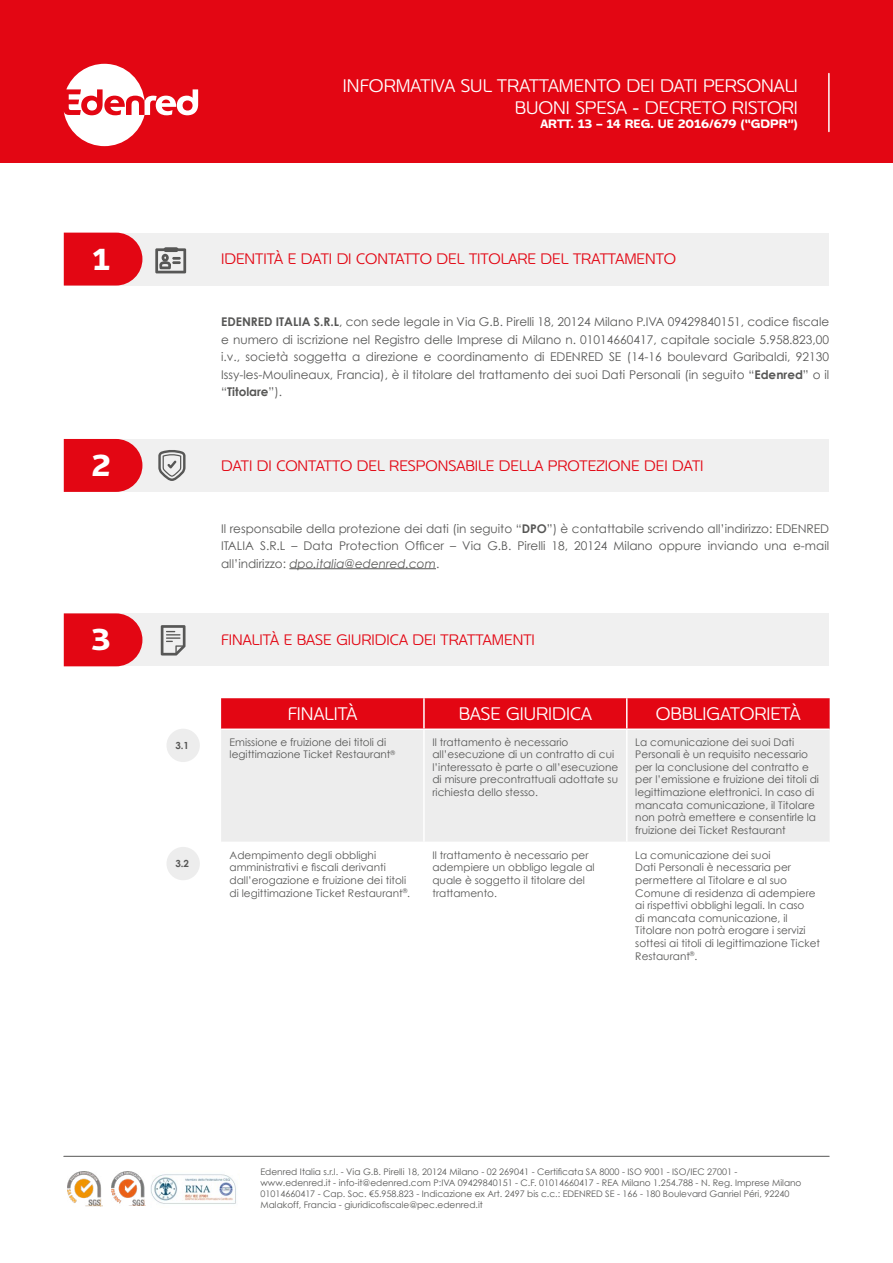
<style>
.page{position:relative;width:893px;height:1263px;background:#fff}
.page>*{position:absolute;margin:0;border:0;box-sizing:border-box;transform-origin:0 0}
.t1{font:700 30px "Edenred";color:#fff}
.t2{font:300 18px/21.6px "Edenred";color:#fff;text-align:right}
.t3{font:300 15px "Edenred";color:#e30613}
.t4{font:12px/17.4px "Century Gothic";color:#575756;text-align:justify}
.t5{font:700 12px "Edenred";color:#fff}
.t6{font:10.5px/12.6px "Century Gothic";color:#575756}
.t7{font:700 9.75px "Century Gothic";color:#575756}
.t8{font:9px/10.8px "Century Gothic";color:#575756}
.s1{font-weight:700}
.s2{font-style:italic}
</style>
<div class="page">
<div style="left:0;top:0;width:893px;height:163px;background:#e30613"></div>
<img style="left:150px;top:1174px;width:86px;height:30px">
<img style="left:68px;top:1172px;width:35px;height:34px">
<img style="left:111px;top:1172px;width:34px;height:34px">
<svg style="left:64px;top:64px;width:134px;height:82px"></svg>
<hr style="left:64px;top:1156px;width:765px;height:1px;background:#575756">
<hr style="left:828px;top:74px;width:2px;height:57px;background:#fff">
<div style="left:64px;top:233px;width:765px;height:53px;background:#f0f0f0"></div>
<div style="left:64px;top:613px;width:765px;height:53px;background:#f0f0f0"></div>
<div style="left:64px;top:439px;width:765px;height:53px;background:#f0f0f0"></div>
<svg style="left:64px;top:233px;width:78px;height:53px;background:#e31723"></svg>
<svg style="left:64px;top:613px;width:78px;height:53px;background:#e31723"></svg>
<svg style="left:64px;top:439px;width:78px;height:53px;background:#e31622"></svg>
<hr style="left:289px;top:568px;width:147px;height:1px;background:#575756">
<div style="left:221px;top:698px;width:609px;height:30px;background:#e30613"></div>
<div style="left:221px;top:730px;width:609px;height:112px;background:#ededed"></div>
<hr style="left:423px;top:730px;width:2px;height:112px;background:#fff">
<hr style="left:626px;top:730px;width:1px;height:112px;background:#fff">
<hr style="left:423px;top:698px;width:2px;height:30px;background:#fff">
<hr style="left:626px;top:698px;width:1px;height:30px;background:#fff">
<svg style="left:164px;top:247px;width:15px;height:5px"></svg>
<svg style="left:155px;top:248px;width:31px;height:25px"></svg>
<div style="left:166px;top:729px;width:34px;height:33px;background:#ededed;border-radius:50%"></div>
<div style="left:166px;top:847px;width:34px;height:33px;background:#ededed;border-radius:50%"></div>
<svg style="left:161px;top:625px;width:25px;height:30px"></svg>
<svg style="left:158px;top:450px;width:28px;height:31px"></svg>
<h2 class="t2" style="left:343px;top:75px;width:456px">INFORMATIVA SUL TRATTAMENTO DEI DATI PERSONALI<br>BUONI SPESA - DECRETO RISTORI</h2>
<p class="t5" style="left:540px;top:116px;width:259px">ARTT. 13 – 14 REG. UE 2016/679 (“GDPR”)</p>
<h1 class="t1" style="left:93px;top:239px;width:19px">1</h1>
<h3 class="t3" style="left:221px;top:249px;width:456px">IDENTITÀ E DATI DI CONTATTO DEL TITOLARE DEL TRATTAMENTO</h3>
<p class="t4" style="left:221px;top:313px;width:610px"><span class="s1">EDENRED ITALIA S.R.L</span>, con sede legale in Via G.B. Pirelli 18, 20124 Milano P.IVA 09429840151, codice fiscale e numero di iscrizione nel Registro delle Imprese di Milano n. 01014660417, capitale sociale 5.958.823,00 i.v., società soggetta a direzione e coordinamento di EDENRED SE (14-16 boulevard Garibaldi, 92130<br>Issy-les-Moulineaux, Francia), è il titolare del trattamento dei suoi Dati Personali (in seguito “<span class="s1">Edenred</span>” o il “<span class="s1">Titolare</span>”).</p>
<h1 class="t1" style="left:92px;top:445px;width:20px">2</h1>
<h3 class="t3" style="left:221px;top:455px;width:484px">DATI DI CONTATTO DEL RESPONSABILE DELLA PROTEZIONE DEI DATI</h3>
<p class="t4" style="left:221px;top:520px;width:610px">Il responsabile della protezione dei dati (in seguito “<span class="s1">DPO</span>”) è contattabile scrivendo all’indirizzo: EDENRED ITALIA S.R.L – Data Protection Officer – Via G.B. Pirelli 18, 20124 Milano oppure inviando una e-mail all’indirizzo: <span class="s2">dpo.italia@edenred.com</span>.</p>
<h1 class="t1" style="left:92px;top:619px;width:20px">3</h1>
<h3 class="t3" style="left:221px;top:630px;width:315px">FINALITÀ E BASE GIURIDICA DEI TRATTAMENTI</h3>
<p class="t7" style="left:175px;top:738px;width:15px">3.1</p>
<p class="t7" style="left:175px;top:856px;width:15px">3.2</p>
<h2 class="t2" style="left:288px;top:703px;width:71px">FINALITÀ</h2>
<h2 class="t2" style="left:459px;top:703px;width:135px">BASE GIURIDICA</h2>
<h2 class="t2" style="left:656px;top:703px;width:146px">OBBLIGATORIETÀ</h2>
<p class="t6" style="left:230px;top:735px;width:167px">Emissione e fruizione dei titoli di legittimazione Ticket Restaurant<sup>®</sup></p>
<p class="t6" style="left:432px;top:735px;width:187px">Il trattamento è necessario all’esecuzione di un contratto di cui l’interessato è parte o all’esecuzione di misure precontrattuali adottate su richiesta dello stesso.</p>
<p class="t6" style="left:635px;top:735px;width:185px">La comunicazione dei suoi Dati Personali è un requisito necessario per la conclusione del contratto e per l’emissione e fruizione dei titoli di legittimazione elettronici. In caso di mancata comunicazione, il Titolare non potrà emettere e consentirle la fruizione dei Ticket Restaurant</p>
<p class="t6" style="left:230px;top:848px;width:182px">Adempimento degli obblighi amministrativi e fiscali derivanti dall’erogazione e fruizione dei titoli di legittimazione Ticket Restaurant<sup>®</sup>.</p>
<p class="t6" style="left:432px;top:848px;width:164px">Il trattamento è necessario per adempiere un obbligo legale al quale è soggetto il titolare del trattamento.</p>
<p class="t6" style="left:635px;top:848px;width:186px">La comunicazione dei suoi<br>Dati Personali è necessaria per permettere al Titolare e al suo<br>Comune di residenza di adempiere ai rispettivi obblighi legali. In caso<br>di mancata comunicazione, il<br>Titolare non potrà erogare i servizi sottesi ai titoli di legittimazione Ticket<br>Restaurant<sup>®</sup>.</p>
<p class="t8" style="left:260px;top:1166px;width:543px">Edenred Italia s.r.l. - Via G.B. Pirelli 18, 20124 Milano - 02 269041 - Certificata SA 8000 - ISO 9001 - ISO/IEC 27001 - www.edenred.it - info-it@edenred.com P:IVA 09429840151 - C.F. 01014660417 - REA Milano 1.254.788 - N. Reg. Imprese Milano 01014660417 - Cap. Soc. €5.958.823 - Indicazione ex Art. 2497 bis c.c.: EDENRED SE - 166 - 180 Boulevard Ganriel Péri, 92240<br>Malakoff, Francia - giuridicofiscale@pec.edenred.it</p>
</div>
